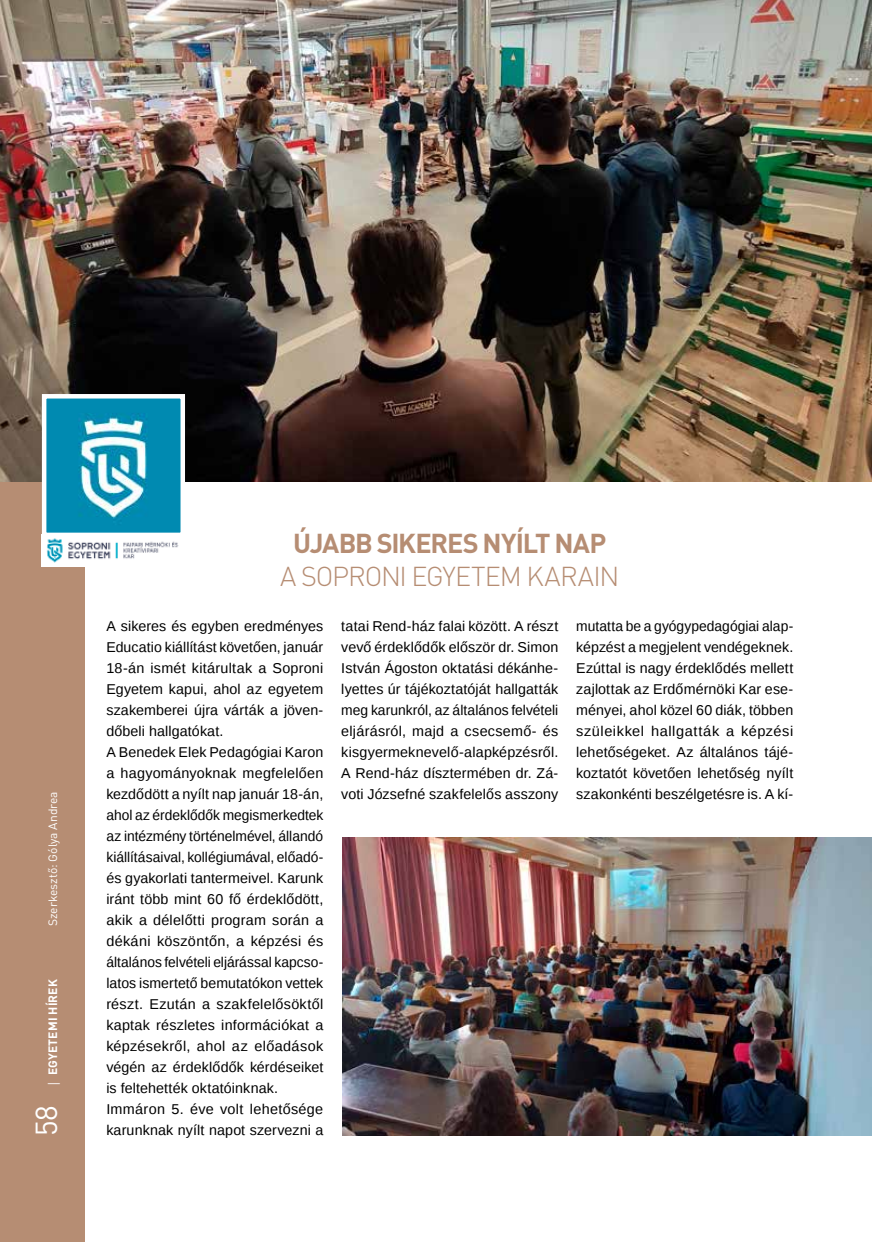
<style>
.page{position:relative;width:872px;height:1242px;background:#fff}
.page>*{position:absolute;margin:0;border:0;box-sizing:border-box;transform-origin:0 0}
.t1{font:30px "DIN Pro";color:#fff}
.t2{font:300 27px "DIN Pro";letter-spacing:-.04em;color:#b68d73}
.t3{font:700 27px "DIN Pro";letter-spacing:-.045em;color:#b68d73}
.t4{font:14.25px/21px "Liberation Sans";letter-spacing:.01em;color:#000;text-align:justify}
.t5{font:12px "DIN Pro";color:#fff}
.t6{font:700 12px "DIN Pro";letter-spacing:.01em;color:#fff}
.s1{font-family:"Open Sans";font-weight:400}
</style>
<div class="page">
<div style="left:0;top:0;width:85px;height:1242px;background:#b68d73"></div>
<img style="left:342px;top:837px;width:530px;height:298px">
<img style="left:0;top:0;width:872px;height:481px">
<img style="left:42px;top:537px;width:137px;height:29px">
<img style="left:47px;top:399px;width:133px;height:133px">
<div style="left:42px;top:394px;width:143px;height:143px;border:4px solid #fff"></div>
<p class="t5" style="left:45px;top:926px;width:136px;rotate:-90deg">Szerkesztő: Gólya Andrea</p>
<p class="t6" style="left:45px;top:1087px;width:110px;rotate:-90deg"><span class="s1">|</span> EGYETEMI HÍREK</p>
<h1 class="t1" style="left:26px;top:1136px;width:33px;rotate:-90deg">58</h1>
<h2 class="t3" style="left:293px;top:525px;width:315px">ÚJABB SIKERES NYÍLT NAP</h2>
<h2 class="t2" style="left:280px;top:557px;width:340px">A SOPRONI EGYETEM KARAIN</h2>
<p class="t4" style="left:106px;top:616px;width:218px;text-align:left">A sikeres és egyben eredményes Educatio kiállítást követően, január 18-án ismét kitárultak a Soproni Egyetem kapui, ahol az egyetem szakemberei újra várták a jöven&shy;dőbeli hallgatókat.<br>A Benedek Elek Pedagógiai Karon a hagyományoknak megfelelően kezdődött a nyílt nap január 18-án, ahol az érdeklődők megismerkedtek az intézmény történelmével, állandó kiállításaival, kollégiumával, előadó&shy;és gyakorlati tantermeivel. Karunk iránt több mint 60 fő érdeklődött, akik a délelőtti program során a dékáni köszöntőn, a képzési és általános felvételi eljárással kapcso&shy;latos ismertető bemutatókon vettek részt. Ezután a szakfelelősöktől kaptak részletes információkat a képzésekről, ahol az előadások végén az érdeklődők kérdéseiket is feltehették oktatóinknak.<br>Immáron 5. éve volt lehetősége karunknak nyílt napot szervezni a</p>
<p class="t4" style="left:341px;top:616px;width:218px">tatai Rend-ház falai között. A részt vevő érdeklődők először dr. Simon István Ágoston oktatási dékánhe&shy;lyettes úr tájékoztatóját hallgatták meg karunkról, az általános felvételi eljárásról, majd a csecsemő- és kisgyermeknevelő-alapképzésről.<br>A Rend-ház dísztermében dr. Zá&shy;voti Józsefné szakfelelős asszony</p>
<p class="t4" style="left:576px;top:616px;width:218px">mutatta be a gyógypedagógiai alap&shy;képzést a megjelent vendégeknek.<br>Ezúttal is nagy érdeklődés mellett zajlottak az Erdőmérnöki Kar ese&shy;ményei, ahol közel 60 diák, többen szüleikkel hallgatták a képzési lehetőségeket. Az általános tájé&shy;koztatót követően lehetőség nyílt szakonkénti beszélgetésre is. A kí-</p>
</div>
